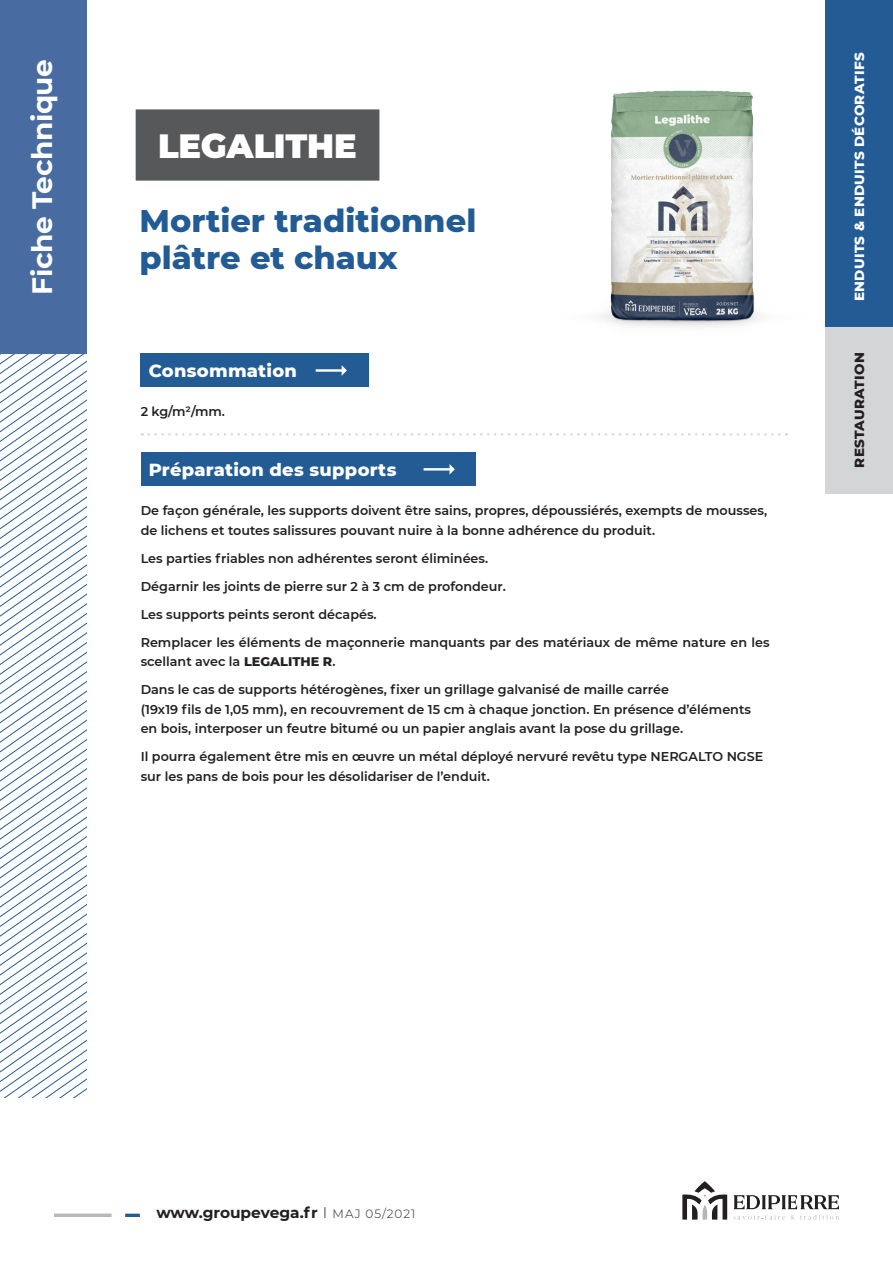
<style>
.page{position:relative;width:893px;height:1263px;background:#fff}
.page>*{position:absolute;margin:0;border:0;box-sizing:border-box;transform-origin:0 0}
.t1{font:900 33.6px "Montserrat";letter-spacing:-.01em;color:#fff}
.t2{font:800 31.95px/37.7px "Montserrat";color:#235c95}
.t3{font:700 28.05px "Montserrat";letter-spacing:-.015em;color:#fff}
.t4{font:800 17.85px "Montserrat";letter-spacing:.015em;color:#fff}
.t5{font:700 15.45px "Montserrat";color:#231f20}
.t6{font:800 13.5px "Montserrat";letter-spacing:.02em;color:#fff}
.t7{font:800 13.5px "Montserrat";letter-spacing:.02em;color:#231f20}
.t8{font:600 12.75px/28px "Montserrat";color:#231f20}
.s1{font-weight:800}
.s2{font-weight:300}
.s3{font-weight:300;font-size:12px}
</style>
<div class="page">
<hr style="left:54px;top:1214px;width:57px;height:3px;background:#b8b9bc">
<hr style="left:125px;top:1214px;width:15px;height:3px;background:#235c95">
<svg style="left:0;top:580px;width:87px;height:517px"></svg>
<div style="left:0;top:0;width:87px;height:354px;background:#486ca1"></div>
<div style="left:141px;top:452px;width:334px;height:34px;background:#235c95"></div>
<svg style="left:424px;top:464px;width:31px;height:11px"></svg>
<svg style="left:733px;top:1215px;width:106px;height:4px"></svg>
<svg style="left:733px;top:1195px;width:106px;height:14px"></svg>
<svg style="left:682px;top:1181px;width:45px;height:38px"></svg>
<div style="left:825px;top:196px;width:68px;height:297px;background:#d4d5d7"></div>
<div style="left:825px;top:0;width:68px;height:327px;background:#235c95"></div>
<img style="left:601px;top:90px;width:159px;height:237px">
<div style="left:136px;top:109px;width:243px;height:72px;background:#57585a"></div>
<svg style="left:149px;top:433px;width:638px;height:2px"></svg>
<div style="left:141px;top:354px;width:228px;height:33px;background:#235c95"></div>
<svg style="left:316px;top:365px;width:31px;height:11px"></svg>
<h3 class="t3" style="left:22px;top:295px;width:237px;rotate:-90deg">Fiche Technique</h3>
<h1 class="t1" style="left:158px;top:121px;width:200px">LEGALITHE</h1>
<h2 class="t2" style="left:140px;top:200px;width:338px">Mortier traditionnel plâtre et chaux</h2>
<h3 class="t4" style="left:149px;top:358px;width:150px">Consommation</h3>
<p class="t8" style="left:141px;top:397px;width:86px">2 kg/m²/mm.</p>
<h3 class="t4" style="left:149px;top:457px;width:249px">Préparation des supports</h3>
<p class="t8" style="left:141px;top:500px;width:628px;line-height:19.5px">De façon générale, les supports doivent être sains, propres, dépoussiérés, exempts de mousses, de lichens et toutes salissures pouvant nuire à la bonne adhérence du produit.</p>
<p class="t8" style="left:141px;top:543px;width:630px">Les parties friables non adhérentes seront éliminées.<br>Dégarnir les joints de pierre sur 2 à 3 cm de profondeur.<br>Les supports peints seront décapés.<br>Remplacer les éléments de maçonnerie manquants par des matériaux de même nature en les</p>
<p class="t8" style="left:141px;top:647px;width:530px">scellant avec la <span class="s1">LEGALITHE R</span>.<br>Dans le cas de supports hétérogènes, fixer un grillage galvanisé de maille carrée</p>
<p class="t8" style="left:141px;top:699px;width:612px;line-height:19.5px">(19x19 fils de 1,05 mm), en recouvrement de 15 cm à chaque jonction. En présence d’éléments en bois, interposer un feutre bitumé ou un papier anglais avant la pose du grillage.</p>
<p class="t8" style="left:141px;top:746px;width:624px;line-height:19.5px">Il pourra également être mis en œuvre un métal déployé nervuré revêtu type NERGALTO NGSE sur les pans de bois pour les désolidariser de l’enduit.</p>
<p class="t6" style="left:849px;top:301px;width:250px;rotate:-90deg">ENDUITS &amp; ENDUITS DÉCORATIFS</p>
<p class="t7" style="left:849px;top:468px;width:117px;rotate:-90deg">RESTAURATION</p>
<p class="t5" style="left:156px;top:1202px;width:260px">www.groupevega.fr <span class="s2">I</span> <span class="s3">MAJ 05/2021</span></p>
</div>
